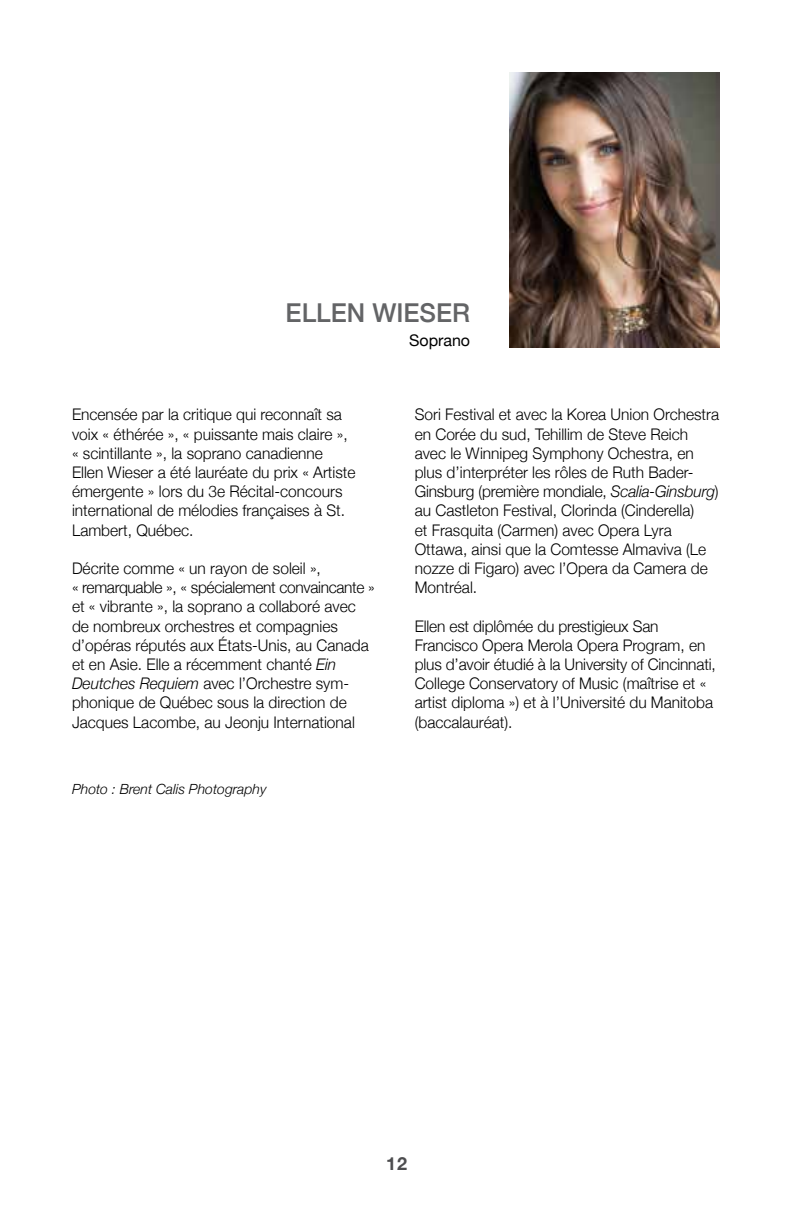
<style>
.page{position:relative;width:792px;height:1224px;background:#fff}
.page>*{position:absolute;margin:0;border:0;box-sizing:border-box;transform-origin:0 0}
.t1{font:500 26px "Helvetica Neue";color:#636466}
.t2{font:700 18px "Helvetica Neue";color:#4d4d4f}
.t3{font:300 16px/19.2px "Helvetica Neue";color:#000}
.t4{font:16px "Helvetica Neue";color:#000}
.t5{font:italic 300 14px "Helvetica Neue";color:#000}
.s1{font-style:italic}
</style>
<div class="page">
<img style="left:510px;top:72px;width:210px;height:276px">
<h1 class="t1" style="left:286px;top:292px;width:186px">ELLEN WIESER</h1>
<p class="t4" style="left:409px;top:329px;width:63px">Soprano</p>
<p class="t3" style="left:72px;top:404px;width:285px">Encensée par la critique qui reconnaît sa voix « éthérée », « puissante mais claire », « scintillante », la soprano canadienne Ellen Wieser a été lauréate du prix « Artiste émergente » lors du 3e Récital-concours international de mélodies françaises à St.<br>Lambert, Québec.</p>
<p class="t3" style="left:72px;top:558px;width:304px">Décrite comme « un rayon de soleil »,<br>« remarquable », « spécialement convaincante » et « vibrante », la soprano a collaboré avec de nombreux orchestres et compagnies d’opéras réputés aux États-Unis, au Canada et en Asie. Elle a récemment chanté <span class="s1">Ein Deutches Requiem</span> avec l’Orchestre sym&shy;phonique de Québec sous la direction de Jacques Lacombe, au Jeonju International</p>
<p class="t5" style="left:72px;top:778px;width:196px">Photo : Brent Calis Photography</p>
<p class="t3" style="left:415px;top:404px;width:306px">Sori Festival et avec la Korea Union Orchestra en Corée du sud, Tehillim de Steve Reich avec le Winnipeg Symphony Ochestra, en plus d’interpréter les rôles de Ruth Bader-Ginsburg (première mondiale, <span class="s1">Scalia-Ginsburg</span>) au Castleton Festival, Clorinda (Cinderella)<br>et Frasquita (Carmen) avec Opera Lyra Ottawa, ainsi que la Comtesse Almaviva (Le nozze di Figaro) avec l’Opera da Camera de Montréal.</p>
<p class="t3" style="left:415px;top:615px;width:303px">Ellen est diplômée du prestigieux San Francisco Opera Merola Opera Program, en plus d’avoir étudié à la University of Cincinnati, College Conservatory of Music (maîtrise et « artist diploma ») et à l’Université du Manitoba (baccalauréat).</p>
<p class="t2" style="left:386px;top:1149px;width:22px">12</p>
</div>
